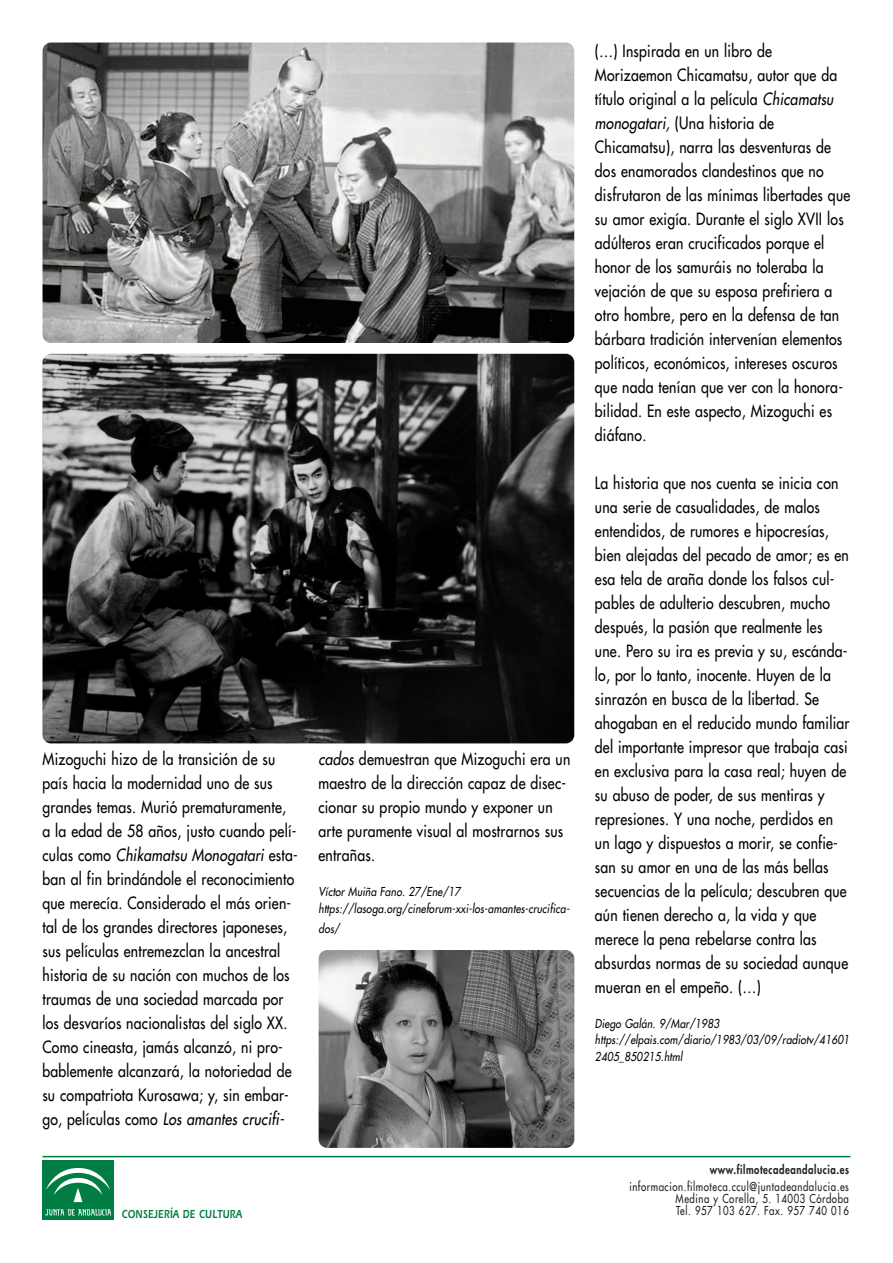
<style>
.page{position:relative;width:893px;height:1263px;background:#fff}
.page>*{position:absolute;margin:0;border:0;box-sizing:border-box;transform-origin:0 0}
.t1{font:16.5px/24px "Futura LT";letter-spacing:.015em;color:#000;scale:.85 1}
.t2{font:italic 12px/16.4px "Futura LT";letter-spacing:.015em;color:#000;scale:.85 1}
.t3{font:12px/12px "Futura LT";letter-spacing:.06em;color:#231f20;text-align:right;scale:.8 1}
.t4{font:800 12px "Futura LT";letter-spacing:.06em;color:#231f20;scale:.8 1}
.t5{font:12px "Erie Black Plain";letter-spacing:.03em;color:#007d43;scale:.75 1}
.s1{font-style:italic}
</style>
<div class="page">
<hr style="left:43px;top:1156px;width:807px;height:1px;background:#007d43">
<img style="left:43px;top:43px;width:531px;height:300px;border-radius:9px">
<img style="left:319px;top:950px;width:255px;height:198px;border-radius:9px">
<img style="left:43px;top:354px;width:531px;height:389px;border-radius:9px">
<div style="left:43px;top:1160px;width:71px;height:60px;background:#007d43"></div>
<svg style="left:45px;top:1209px;width:66px;height:6px"></svg>
<svg style="left:46px;top:1168px;width:64px;height:35px"></svg>
<p class="t1" style="left:42px;top:747px;width:302px">Mizoguchi hizo de la transición de su país hacia la modernidad uno de sus grandes temas. Murió prematuramente, a la edad de 58 años, justo cuando pelí&shy;culas como <span class="s1">Chikamatsu Monogatari</span> esta&shy;ban al fin brindándole el reconocimiento que merecía. Considerado el más orien&shy;tal de los grandes directores japoneses, sus películas entremezclan la ancestral historia de su nación con muchos de los traumas de una sociedad marcada por los desvaríos nacionalistas del siglo XX.<br>Como cineasta, jamás alcanzó, ni pro&shy;bablemente alcanzará, la notoriedad de su compatriota Kurosawa; y, sin embar&shy;go, películas como <span class="s1">Los amantes crucifi-</span></p>
<p class="t1" style="left:318px;top:747px;width:298px"><span class="s1">cados</span> demuestran que Mizoguchi era un maestro de la dirección capaz de disec&shy;cionar su propio mundo y exponer un arte puramente visual al mostrarnos sus entrañas.</p>
<p class="t2" style="left:318px;top:884px;width:296px">Víctor Muiña Fano. 27/Ene/17 https://lasoga.org/cineforum-xxi-los-amantes-crucifica-</p>
<p class="t2" style="left:318px;top:920px;width:26px">dos/</p>
<p class="t1" style="left:595px;top:39px;width:302px">(…) Inspirada en un libro de Morizaemon Chicamatsu, autor que da título original a la película <span class="s1">Chicamatsu monogatari,</span> (Una historia de Chicamatsu), narra las desventuras de dos enamorados clandestinos que no disfrutaron de las mínimas libertades que su amor exigía. Durante el siglo XVII los adúlteros eran crucificados porque el honor de los samuráis no toleraba la vejación de que su esposa prefiriera a otro hombre, pero en la defensa de tan bárbara tradición intervenían elementos políticos, económicos, intereses oscuros que nada tenían que ver con la honora&shy;bilidad. En este aspecto, Mizoguchi es diáfano.</p>
<p class="t1" style="left:595px;top:471px;width:301px">La historia que nos cuenta se inicia con una serie de casualidades, de malos entendidos, de rumores e hipocresías, bien alejadas del pecado de amor; es en esa tela de araña donde los falsos cul&shy;pables de adulterio descubren, mucho después, la pasión que realmente les une. Pero su ira es previa y su, escánda&shy;lo, por lo tanto, inocente. Huyen de la sinrazón en busca de la libertad. Se ahogaban en el reducido mundo familiar del importante impresor que trabaja casi en exclusiva para la casa real; huyen de su abuso de poder, de sus mentiras y represiones. Y una noche, perdidos en un lago y dispuestos a morir, se confie&shy;san su amor en una de las más bellas secuencias de la película; descubren que aún tienen derecho a, la vida y que merece la pena rebelarse contra las absurdas normas de su sociedad aunque mueran en el empeño. (…)</p>
<p class="t2" style="left:595px;top:1015px;width:301px">Diego Galán. 9/Mar/1983 https://elpais.com/diario/1983/03/09/radiotv/41601<br>2405_850215.html</p>
<p class="t4" style="left:710px;top:1162px;width:176px">www.filmotecadeandalucia.es</p>
<p class="t3" style="left:629px;top:1180px;width:276px">informacion.filmoteca.ccul@juntadeandalucia.es<br>Medina y Corella, 5. 14003 Córdoba</p>
<p class="t5" style="left:122px;top:1206px;width:162px">CONSEJERÍA DE CULTURA</p>
<p class="t3" style="left:676px;top:1204px;width:217px">Tel. 957 103 627. Fax. 957 740 016</p>
</div>
